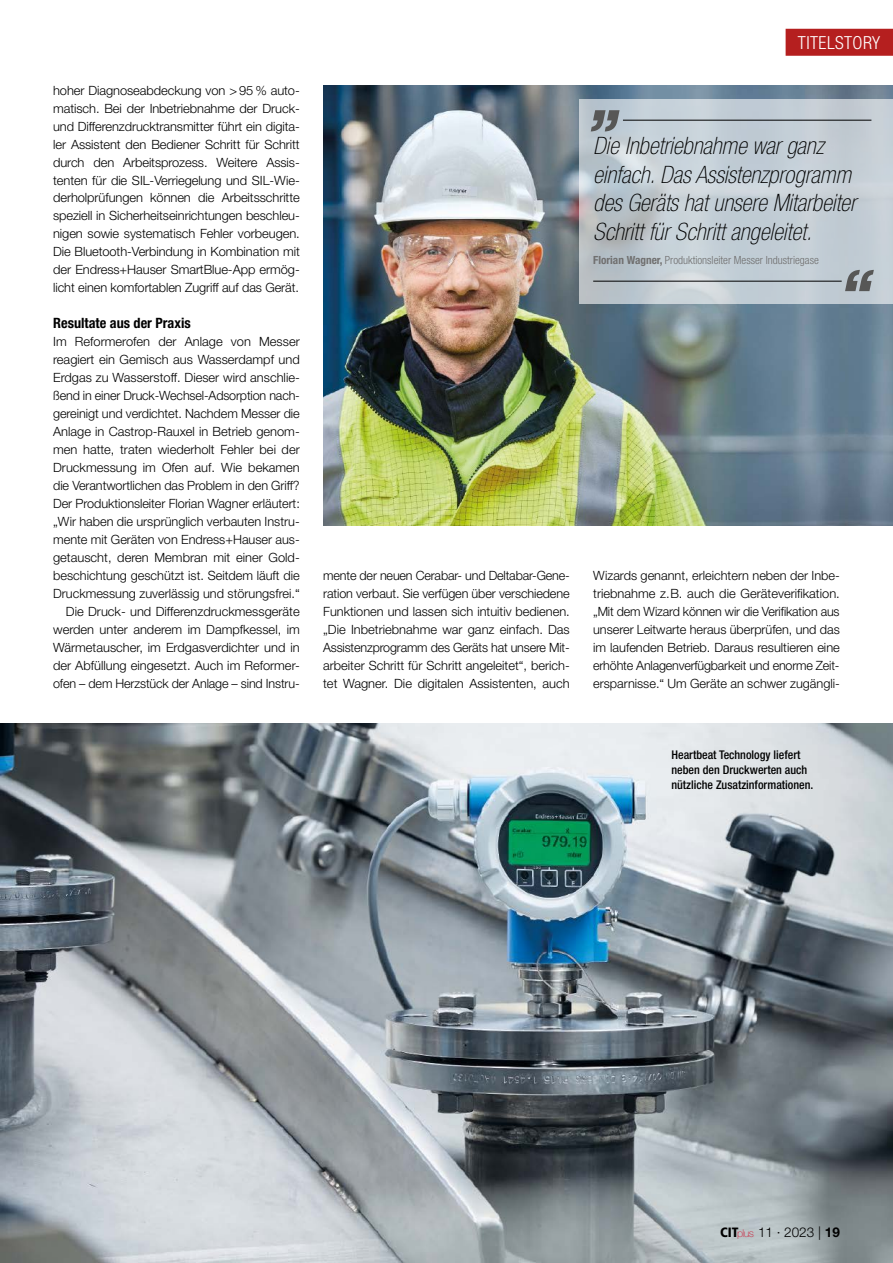
<style>
.page{position:relative;width:893px;height:1263px;background:#fff}
.page>*{position:absolute;margin:0;border:0;box-sizing:border-box;transform-origin:0 0}
.t1{font:italic 100 condensed 24px/28.5px "Helvetica Neue LT Std";color:#000}
.t2{font:300 condensed 18px "Helvetica Neue LT Std";letter-spacing:.025em;color:#fff}
.t3{font:700 condensed 14.25px "Helvetica Neue LT Std";color:#000}
.t4{font:300 13.5px "Helvetica Neue LT Std";color:#000}
.t5{font:300 12.75px/18px "Helvetica Neue LT Std";color:#000;text-align:justify}
.t6{font:500 condensed 12px/15px "Helvetica Neue LT Std";color:#000}
.t7{font:300 condensed 11.25px "Helvetica Neue LT Std";color:#706f6f}
.s1{font-weight:700}
.s2{font-family:"Frutiger LT Std";font-weight:900;font-stretch:condensed}
.s3{font-weight:100;font-size:10.65px;color:#ce1531}
</style>
<div class="page">
<img style="left:0;top:723px;width:893px;height:540px">
<img style="left:323px;top:85px;width:522px;height:441px">
<svg style="left:845px;top:85px;width:48px;height:441px;background:#6b8294"></svg>
<svg style="left:580px;top:99px;width:313px;height:204px;background:#c2ccd3"></svg>
<hr style="left:623px;top:120px;width:248px;height:1px;background:#000">
<hr style="left:593px;top:281px;width:249px;height:1px;background:#000">
<svg style="left:591px;top:110px;width:29px;height:21px"></svg>
<svg style="left:845px;top:270px;width:29px;height:21px"></svg>
<div style="left:786px;top:29px;width:107px;height:27px;background:#b51f1f"></div>
<p class="t5" style="left:53px;top:81px;width:248px">hoher Diagnoseabdeckung von &gt; 95 % auto&shy;matisch. Bei der Inbetriebnahme der Druck&shy;und Differenzdrucktransmitter führt ein digita&shy;ler Assistent den Bediener Schritt für Schritt durch den Arbeitsprozess. Weitere Assis&shy;tenten für die SIL-Verriegelung und SIL-Wie&shy;derholprüfungen können die Arbeitsschritte speziell in Sicherheitseinrichtungen beschleu&shy;nigen sowie systematisch Fehler vorbeugen.<br>Die Bluetooth-Verbindung in Kombination mit der Endress+Hauser SmartBlue-App ermög&shy;licht einen komfortablen Zugriff auf das Gerät.</p>
<p class="t3" style="left:53px;top:315px;width:139px">Resultate aus der Praxis</p>
<p class="t5" style="left:53px;top:332px;width:248px;text-align:right">Im Reformerofen der Anlage von Messer reagiert ein Gemisch aus Wasserdampf und Erdgas zu Wasserstoff. Dieser wird anschlie&shy;ßend in einer Druck-Wechsel-Adsorption nach&shy;gereinigt und verdichtet. Nachdem Messer die Anlage in Castrop-Rauxel in Betrieb genom&shy;men hatte, traten wiederholt Fehler bei der Druckmessung im Ofen auf. Wie bekamen die Verantwortlichen das Problem in den Griff?<br>Der Produktionsleiter Florian Wagner erläutert: „Wir haben die ursprünglich verbauten Instru&shy;mente mit Geräten von Endress+Hauser aus&shy;getauscht, deren Membran mit einer Gold&shy;beschichtung geschützt ist. Seitdem läuft die Druckmessung zuverlässig und störungsfrei.“ Die Druck- und Differenzdruckmessgeräte werden unter anderem im Dampfkessel, im Wärmetauscher, im Erdgasverdichter und in der Abfüllung eingesetzt. Auch im Reformer&shy;ofen – dem Herzstück der Anlage – sind Instru-</p>
<h2 class="t2" style="left:798px;top:32px;width:84px">Titelstory</h2>
<h1 class="t1" style="left:593px;top:132px;width:264px">Die Inbetriebnahme war ganz einfach. Das Assistenzprogramm des Geräts hat unsere Mitarbeiter<br>Schritt für Schritt angeleitet.</h1>
<p class="t7" style="left:593px;top:253px;width:227px"><span class="s1">Florian Wagner,</span> Produktionsleiter Messer Industriegase</p>
<p class="t5" style="left:323px;top:566px;width:248px">mente der neuen Cerabar- und Deltabar-Gene&shy;ration verbaut. Sie verfügen über verschiedene Funktionen und lassen sich intuitiv bedienen. „Die Inbetriebnahme war ganz einfach. Das Assistenzprogramm des Geräts hat unsere Mit&shy;arbeiter Schritt für Schritt angeleitet“, berich&shy;tet Wagner. Die digitalen Assistenten, auch</p>
<p class="t5" style="left:593px;top:566px;width:248px;text-align:left">Wizards genannt, erleichtern neben der Inbe&shy;triebnahme z.B. auch die Geräteverifikation. „Mit dem Wizard können wir die Verifikation aus unserer Leitwarte heraus überprüfen, und das im laufenden Betrieb. Daraus resultieren eine erhöhte Anlagenverfügbarkeit und enorme Zeit&shy;ersparnisse.“ Um Geräte an schwer zugängli-</p>
<p class="t6" style="left:671px;top:747px;width:143px">Heartbeat Technology liefert neben den Druckwerten auch nützliche Zusatzinformationen.</p>
<p class="t4" style="left:720px;top:1224px;width:121px"><span class="s2">CIT</span><span class="s3">plus</span> 11 · 2023 | <span class="s1">19</span></p>
</div>
